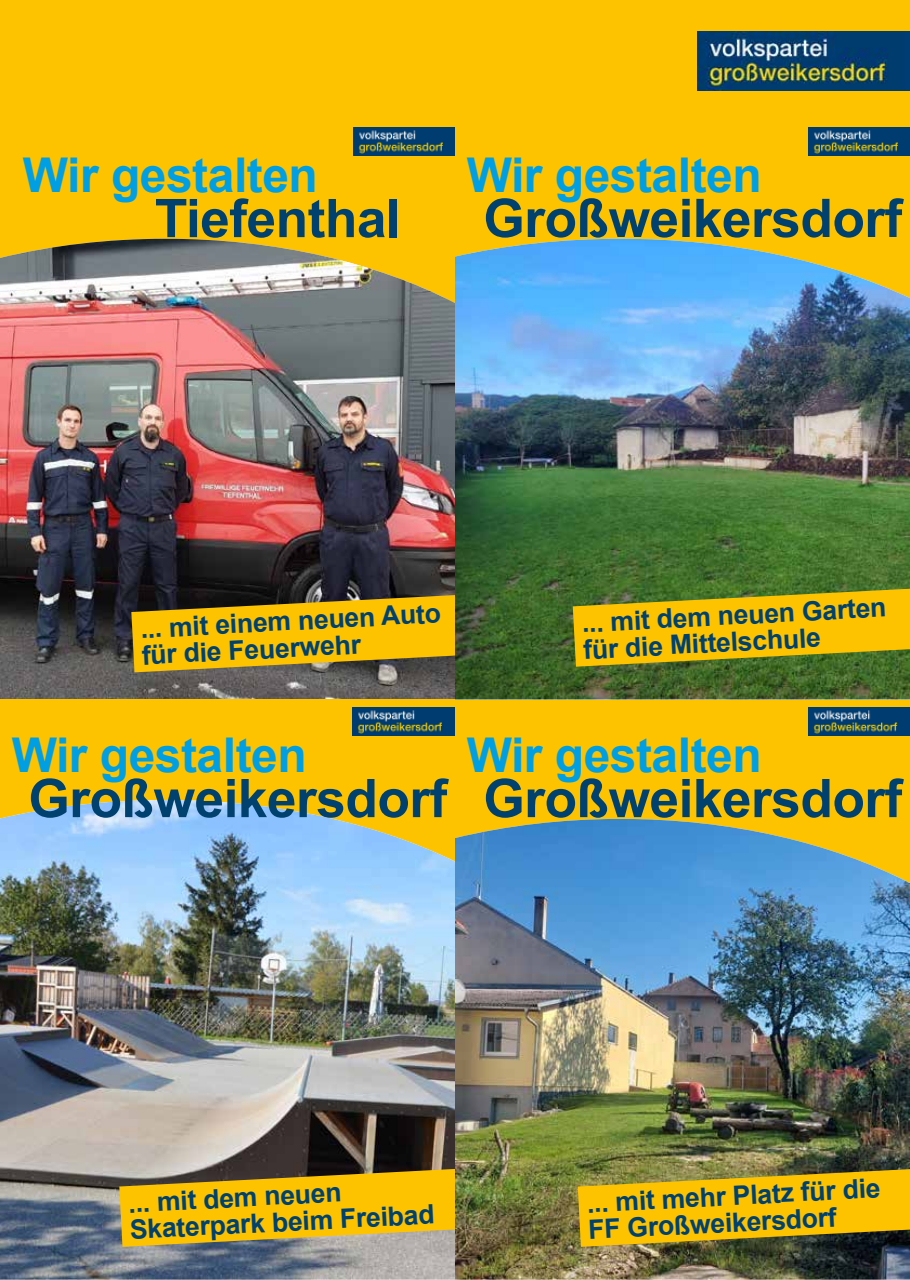
<style>
.page{position:relative;width:910px;height:1280px;background:#fff}
.page>*{position:absolute;margin:0;border:0;box-sizing:border-box;transform-origin:0 0}
.t1{font:700 53.25px "Arial";letter-spacing:-.01em;color:#004170}
.t2{font:700 48px "Arial";letter-spacing:-.01em;color:#009fe3}
.t3{font:700 26.7px/26.7px "Arial";color:#004170}
</style>
<div class="page">
<div style="left:0;top:0;width:910px;height:119px;background:#fdc300"></div>
<img style="left:697px;top:32px;width:213px;height:58px">
<div style="left:0;top:119px;width:455px;height:580px;background:#fdc300"></div>
<img style="left:0;top:239px;width:455px;height:460px">
<svg style="left:131px;top:595px;width:324px;height:77px"></svg>
<img style="left:353px;top:128px;width:102px;height:27px">
<div style="left:455px;top:699px;width:455px;height:580px;background:#fdc300"></div>
<img style="left:455px;top:819px;width:455px;height:461px">
<svg style="left:578px;top:1169px;width:332px;height:78px"></svg>
<img style="left:808px;top:708px;width:102px;height:28px">
<div style="left:455px;top:119px;width:455px;height:580px;background:#fdc300"></div>
<img style="left:455px;top:239px;width:455px;height:460px">
<svg style="left:573px;top:589px;width:337px;height:78px"></svg>
<img style="left:808px;top:128px;width:102px;height:27px">
<div style="left:0;top:699px;width:455px;height:580px;background:#fdc300"></div>
<img style="left:0;top:800px;width:455px;height:480px">
<svg style="left:119px;top:1169px;width:336px;height:78px"></svg>
<img style="left:353px;top:708px;width:102px;height:28px">
<h2 class="t2" style="left:23px;top:141px;width:296px">Wir gestalten</h2>
<h1 class="t1" style="left:155px;top:181px;width:247px">Tiefenthal</h1>
<h2 class="t2" style="left:467px;top:141px;width:296px">Wir gestalten</h2>
<h1 class="t1" style="left:483px;top:181px;width:420px">Großweikersdorf</h1>
<p class="t3" style="left:140px;top:616px;width:302px;rotate:-3deg">... mit einem neuen Auto für die Feuerwehr</p>
<p class="t3" style="left:581px;top:610px;width:306px;rotate:-3deg">... mit dem neuen Garten für die Mittelschule</p>
<h2 class="t2" style="left:12px;top:721px;width:296px">Wir gestalten</h2>
<h1 class="t1" style="left:28px;top:761px;width:420px">Großweikersdorf</h1>
<h2 class="t2" style="left:467px;top:721px;width:296px">Wir gestalten</h2>
<h1 class="t1" style="left:483px;top:761px;width:420px">Großweikersdorf</h1>
<p class="t3" style="left:128px;top:1190px;width:307px;rotate:-3deg">... mit dem neuen<br>Skaterpark beim Freibad</p>
<p class="t3" style="left:586px;top:1190px;width:295px;rotate:-3deg">... mit mehr Platz für die<br>FF Großweikersdorf</p>
</div>
